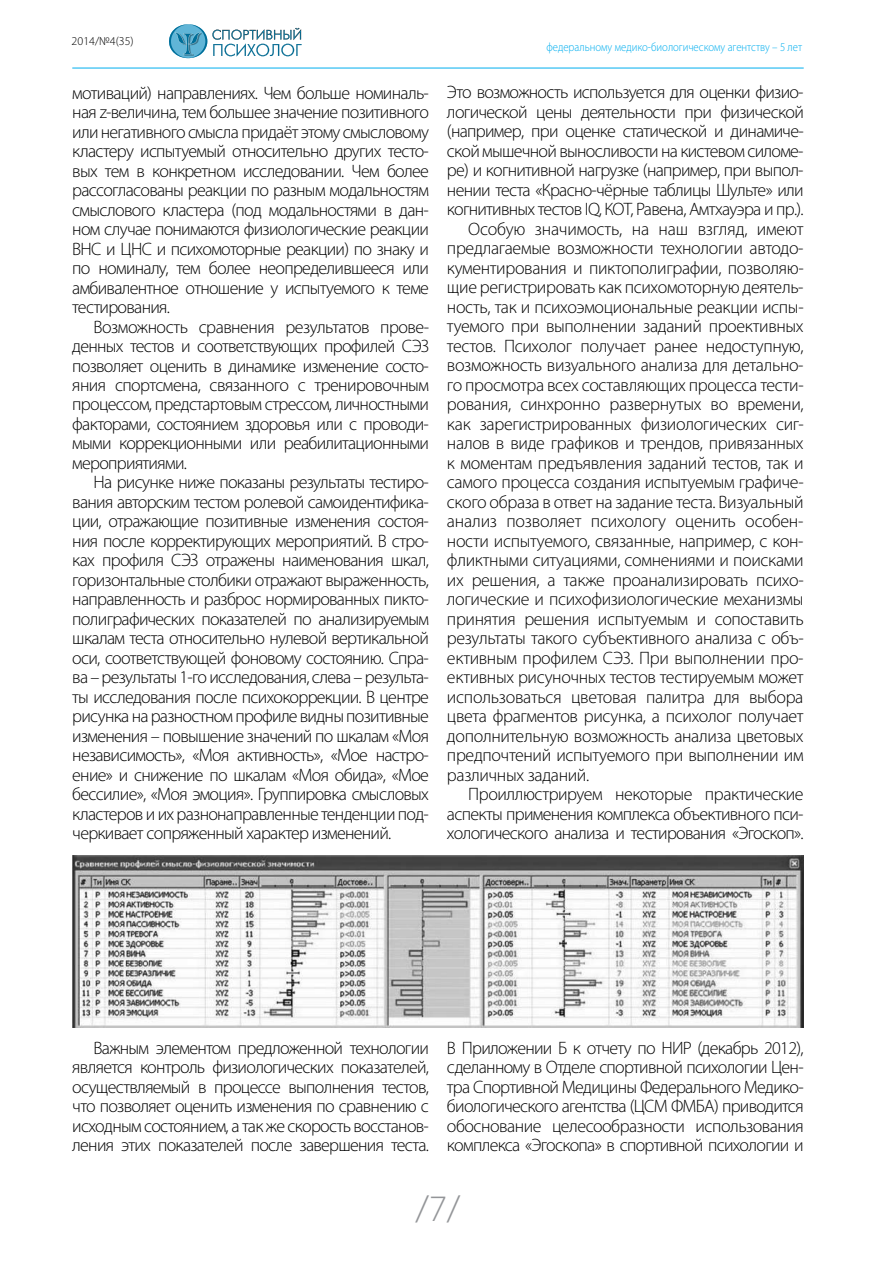
<style>
.page{position:relative;width:893px;height:1263px;background:#fff}
.page>*{position:absolute;margin:0;border:0;box-sizing:border-box;transform-origin:0 0}
.t1{font:300 37.5px "Myriad Pro";color:#939598}
.t2{font:300 18px/19.5px "Myriad Pro";letter-spacing:-.02em;color:#000;text-align:justify}
.t3{font:300 18px "Myriad Pro";letter-spacing:-.04em;color:#000}
.t4{font:300 12px "Myriad Pro";color:#00aeef;scale:.9 1}
.t5{font:300 12px "Myriad Pro";color:#000}
</style>
<div class="page">
<hr style="left:72px;top:68px;width:732px;height:1px;background:#00aeef">
<svg style="left:169px;top:24px;width:133px;height:35px"></svg>
<img style="left:72px;top:855px;width:732px;height:172px">
<p class="t5" style="left:72px;top:33px;width:64px">2014/№4(35)</p>
<p class="t2" style="left:72px;top:83px;width:358px">мотиваций) направлениях. Чем больше номиналь&shy;ная z-величина, тем большее значение позитивного или негативного смысла придаёт этому смысловому кластеру испытуемый относительно других тесто&shy;вых тем в конкретном исследовании. Чем более рассогласованы реакции по разным модальностям смыслового кластера (под модальностями в дан&shy;ном случае понимаются физиологические реакции ВНС и ЦНС и психомоторные реакции) по знаку и по номиналу, тем более неопределившееся или амбивалентное отношение у испытуемого к теме тестирования.</p>
<p class="t2" style="left:72px;top:317px;width:358px;text-indent:21px">Возможность сравнения результатов прове&shy;денных тестов и соответствующих профилей СЭЗ позволяет оценить в динамике изменение состо&shy;яния спортсмена, связанного с тренировочным процессом, предстартовым стрессом, личностными факторами, состоянием здоровья или с проводи&shy;мыми коррекционными или реабилитационными мероприятиями.</p>
<p class="t2" style="left:72px;top:473px;width:358px;text-indent:21px">На рисунке ниже показаны результаты тестиро&shy;вания авторским тестом ролевой самоидентифика&shy;ции, отражающие позитивные изменения состоя&shy;ния после корректирующих мероприятий. В стро&shy;ках профиля СЭЗ отражены наименования шкал, горизонтальные столбики отражают выраженность, направленность и разброс нормированных пикто&shy;полиграфических показателей по анализируемым шкалам теста относительно нулевой вертикальной оси, соответствующей фоновому состоянию. Спра&shy;ва – результаты 1-го исследования, слева – результа&shy;ты исследования после психокоррекции. В центре рисунка на разностном профиле видны позитивные изменения – повышение значений по шкалам «Моя независимость», «Моя активность», «Мое настро&shy;ение» и снижение по шкалам «Моя обида», «Мое бессилие», «Моя эмоция». Группировка смысловых кластеров и их разнонаправленные тенденции под&shy;черкивает сопряженный характер изменений.</p>
<p class="t4" style="left:546px;top:40px;width:286px">федеральному медико-биологическому агентству – 5 лет</p>
<p class="t3" style="left:447px;top:81px;width:358px">Это возможность используется для оценки физио-</p>
<p class="t2" style="left:447px;top:102px;width:358px">логической цены деятельности при физической</p>
<p class="t3" style="left:447px;top:120px;width:358px">(например, при оценке статической и динамиче-</p>
<p class="t3" style="left:447px;top:140px;width:358px">ской мышечной выносливости на кистевом силоме-</p>
<p class="t3" style="left:447px;top:159px;width:358px">ре) и когнитивной нагрузке (например, при выпол-</p>
<p class="t3" style="left:447px;top:179px;width:358px">нении теста «Красно-чёрные таблицы Шульте» или</p>
<p class="t3" style="left:447px;top:198px;width:358px">когнитивных тестов IQ, КОТ, Равена, Амтхауэра и пр.).</p>
<p class="t2" style="left:468px;top:219px;width:337px">Особую значимость, на наш взгляд, имеют</p>
<p class="t2" style="left:447px;top:238px;width:358px">предлагаемые возможности технологии автодо-</p>
<p class="t2" style="left:447px;top:258px;width:358px">кументирования и пиктополиграфии, позволяю-</p>
<p class="t2" style="left:447px;top:277px;width:358px">щие регистрировать как психомоторную деятель-</p>
<p class="t2" style="left:447px;top:297px;width:358px">ность, так и психоэмоциональные реакции испы-</p>
<p class="t2" style="left:447px;top:316px;width:358px">туемого при выполнении заданий проективных</p>
<p class="t2" style="left:447px;top:336px;width:358px">тестов. Психолог получает ранее недоступную,</p>
<p class="t2" style="left:447px;top:355px;width:358px">возможность визуального анализа для детально-</p>
<p class="t2" style="left:447px;top:375px;width:358px">го просмотра всех составляющих процесса тести-</p>
<p class="t2" style="left:447px;top:394px;width:358px">рования, синхронно развернутых во времени,</p>
<p class="t2" style="left:447px;top:414px;width:358px">как зарегистрированных физиологических сиг-</p>
<p class="t2" style="left:447px;top:433px;width:358px">налов в виде графиков и трендов, привязанных</p>
<p class="t2" style="left:447px;top:453px;width:358px">к моментам предъявления заданий тестов, так и</p>
<p class="t2" style="left:447px;top:472px;width:358px">самого процесса создания испытуемым графиче-</p>
<p class="t2" style="left:447px;top:492px;width:358px">ского образа в ответ на задание теста. Визуальный</p>
<p class="t2" style="left:447px;top:511px;width:358px">анализ позволяет психологу оценить особен-</p>
<p class="t2" style="left:447px;top:531px;width:358px">ности испытуемого, связанные, например, с кон-</p>
<p class="t2" style="left:447px;top:550px;width:358px">фликтными ситуациями, сомнениями и поисками</p>
<p class="t2" style="left:447px;top:570px;width:358px">их решения, а также проанализировать психо-</p>
<p class="t2" style="left:447px;top:589px;width:358px">логические и психофизиологические механизмы</p>
<p class="t2" style="left:447px;top:609px;width:358px">принятия решения испытуемым и сопоставить</p>
<p class="t2" style="left:447px;top:628px;width:358px">результаты такого субъективного анализа с объ-</p>
<p class="t2" style="left:447px;top:648px;width:358px">ективным профилем СЭЗ. При выполнении про-</p>
<p class="t2" style="left:447px;top:667px;width:358px">ективных рисуночных тестов тестируемым может</p>
<p class="t2" style="left:447px;top:687px;width:358px">использоваться цветовая палитра для выбора</p>
<p class="t2" style="left:447px;top:706px;width:358px">цвета фрагментов рисунка, а психолог получает</p>
<p class="t2" style="left:447px;top:726px;width:358px">дополнительную возможность анализа цветовых</p>
<p class="t2" style="left:447px;top:745px;width:358px">предпочтений испытуемого при выполнении им</p>
<p class="t2" style="left:447px;top:765px;width:144px">различных заданий.</p>
<p class="t2" style="left:468px;top:784px;width:337px">Проиллюстрируем некоторые практические</p>
<p class="t3" style="left:447px;top:803px;width:358px">аспекты применения комплекса объективного пси-</p>
<p class="t3" style="left:447px;top:822px;width:358px">хологического анализа и тестирования «Эгоскоп».</p>
<p class="t2" style="left:72px;top:1038px;width:358px;text-indent:21px">Важным элементом предложенной технологии является контроль физиологических показателей, осуществляемый в процессе выполнения тестов, что позволяет оценить изменения по сравнению с исходным состоянием, а так же скорость восстанов&shy;ления этих показателей после завершения теста.</p>
<p class="t2" style="left:447px;top:1038px;width:358px">В Приложении Б к отчету по НИ Р (декабрь 2012), сделанному в Отделе спортивной психологии Цен&shy;тра Спортивной Медицины Федерального Медико&shy;биологического агентства (ЦСМ ФМБА) приводится обоснование целесообразности использования комплекса «Эгоскопа» в спортивной психологии и</p>
<h1 class="t1" style="left:416px;top:1185px;width:46px">/7/</h1>
</div>
